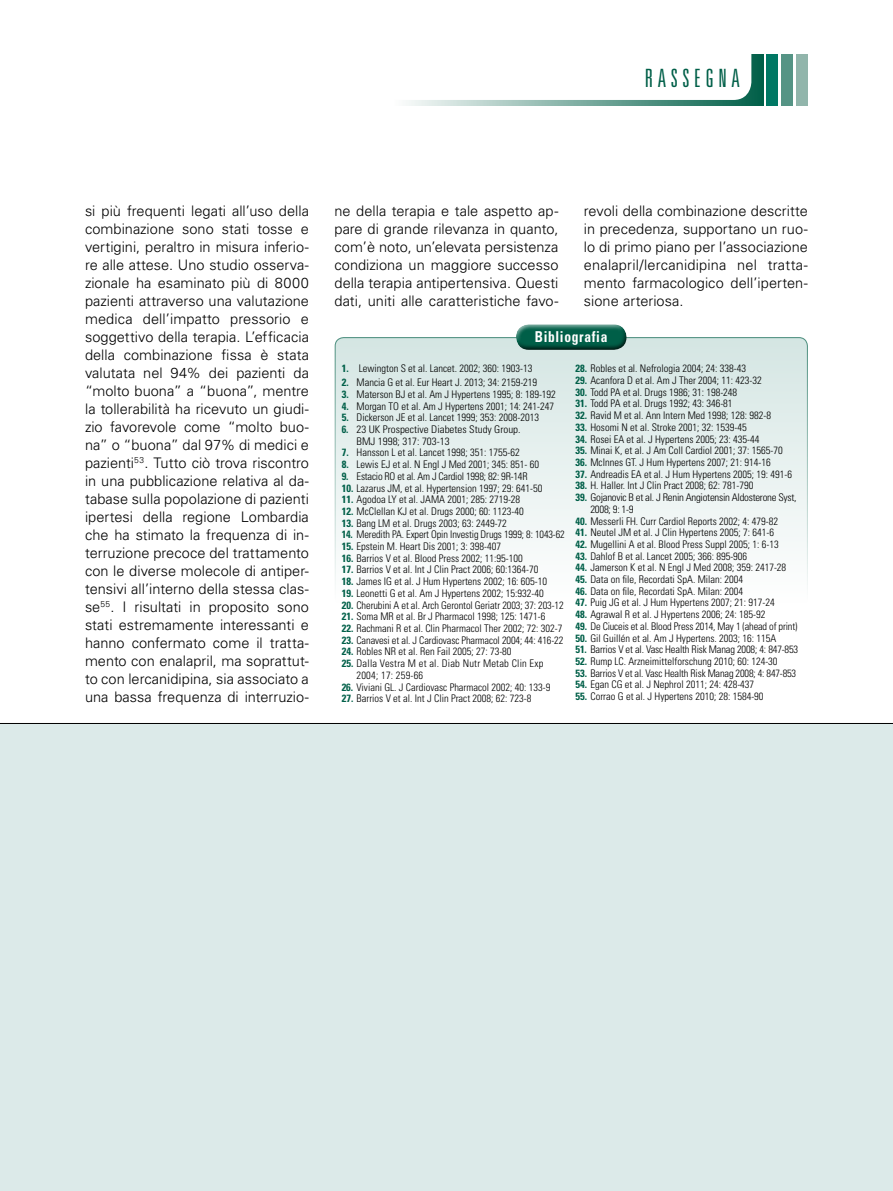
<style>
.page{position:relative;width:893px;height:1191px;background:#fff}
.page>*{position:absolute;margin:0;border:0;box-sizing:border-box;transform-origin:0 0}
.t1{font:300 ultra-condensed 25.2px "Univers";letter-spacing:.185em;color:#005f48}
.t2{font:700 condensed 15px "Univers";letter-spacing:.05em;color:#fff;scale:.9 1}
.t3{font:300 14.55px/18px "Univers";color:#000;text-align:justify}
.t4{font:300 condensed 10.5px "Univers";color:#000}
.t5{font:300 condensed 10.5px/11.7px "Univers";letter-spacing:-.025em;color:#000}
.t6{font:300 condensed 10.5px/11.7px "Univers";color:#000;scale:1.05 1}
.t7{font:300 condensed 10.5px/11.7px "Univers";letter-spacing:.02em;color:#000}
.t8{font:300 condensed 10.5px "Univers";letter-spacing:-.02em;color:#000}
.s1{font-weight:700;color:#005f48}
</style>
<div class="page">
<div style="left:394px;top:54px;width:369px;height:51px;background:linear-gradient(to right,#fcfdfc,#04614a)"></div>
<div style="left:766px;top:54px;width:12px;height:51px;background:#007864"></div>
<div style="left:781px;top:54px;width:12px;height:51px;background:#559485"></div>
<div style="left:796px;top:54px;width:12px;height:51px;background:#91b5ab"></div>
<div style="left:374px;top:0;width:377px;height:100px;background:#fff;border-radius:18px"></div>
<div style="left:0;top:723px;width:893px;height:468px;background:#dceae9"></div>
<hr style="left:0;top:723px;width:893px;height:1px;background:#000">
<div style="left:335px;top:337px;width:472px;height:370px;background:linear-gradient(to bottom,#d7e7e5,#fff);border-radius:9px"></div>
<div style="left:515px;top:324px;width:113px;height:27px;background:#000;opacity:.75"></div>
<h1 class="t1" style="left:645px;top:65px;width:97px">RASSEGNA</h1>
<p class="t3" style="left:85px;top:201px;width:225px">si più frequenti legati all’uso della combinazione sono stati tosse e vertigini, peraltro in misura inferio&shy;re alle attese. Uno studio osserva&shy;zionale ha esaminato più di 8000 pazienti attraverso una valutazione medica dell’impatto pressorio e soggettivo della terapia. L’efficacia della combinazione fissa è stata valutata nel 94% dei pazienti da “molto buona” a “buona”, mentre la tollerabilità ha ricevuto un giudi&shy;zio favorevole come “molto buo&shy;na” o “buona” dal 97% di medici e pazienti<sup>53</sup>. Tutto ciò trova riscontro in una pubblicazione relativa al da&shy;tabase sulla popolazione di pazienti ipertesi della regione Lombardia che ha stimato la frequenza di in&shy;terruzione precoce del trattamento con le diverse molecole di antiper&shy;tensivi all’interno della stessa clas&shy;se<sup>55</sup>. I risultati in proposito sono stati estremamente interessanti e hanno confermato come il tratta&shy;mento con enalapril, ma soprattut&shy;to con lercanidipina, sia associato a una bassa frequenza di interruzio-</p>
<h3 class="t3" style="left:334px;top:201px;width:225px">ne della terapia e tale aspetto ap&shy;pare di grande rilevanza in quanto, com’è noto, un’elevata persistenza condiziona un maggiore successo della terapia antipertensiva. Questi dati, uniti alle caratteristiche favo-</h3>
<h3 class="t3" style="left:584px;top:201px;width:225px">revoli della combinazione descritte in precedenza, supportano un ruo&shy;lo di primo piano per l’associazione enalapril/lercanidipina nel tratta&shy;mento farmacologico dell’iperten&shy;sione arteriosa.</h3>
<h2 class="t2" style="left:535px;top:328px;width:82px">Bibliografia</h2>
<p class="t4" style="left:342px;top:362px;width:192px"><span class="s1">1.</span> Lewington S et al. Lancet. 2002; 360: 1903-13</p>
<p class="t4" style="left:342px;top:376px;width:197px"><span class="s1">2.</span> Mancia G et al. Eur Heart J. 2013; 34: 2159-219</p>
<p class="t4" style="left:342px;top:388px;width:216px"><span class="s1">3.</span> Materson BJ et al. Am J Hypertens 1995; 8: 189-192</p>
<p class="t4" style="left:342px;top:399px;width:214px"><span class="s1">4.</span> Morgan TO et al. Am J Hypertens 2001; 14: 241-247</p>
<p class="t4" style="left:342px;top:411px;width:199px"><span class="s1">5.</span> Dickerson JE et al. Lancet 1999; 353: 2008-2013</p>
<p class="t6" style="left:357px;top:423px;width:158px;text-indent:-15px"><span class="s1">6.</span> 23 UK Prospective Diabetes Study Group.<br>BMJ 1998; 317: 703-13</p>
<p class="t4" style="left:342px;top:446px;width:180px"><span class="s1">7.</span> Hansson L et al. Lancet 1998; 351: 1755-62</p>
<p class="t4" style="left:342px;top:458px;width:199px"><span class="s1">8.</span> Lewis EJ et al. N Engl J Med 2001; 345: 851- 60</p>
<p class="t8" style="left:342px;top:470px;width:187px"><span class="s1">9.</span> Estacio RO et al. Am J Cardiol 1998; 82: 9R-14R</p>
<p class="t4" style="left:342px;top:481px;width:202px"><span class="s1">10.</span> Lazarus JM, et al. Hypertension 1997; 29: 641-50</p>
<p class="t4" style="left:342px;top:493px;width:180px"><span class="s1">11.</span> Agodoa LY et al. JAMA 2001; 285: 2719-28</p>
<p class="t4" style="left:342px;top:505px;width:184px"><span class="s1">12.</span> McClellan KJ et al. Drugs 2000; 60: 1123-40</p>
<p class="t4" style="left:342px;top:516px;width:167px"><span class="s1">13.</span> Bang LM et al. Drugs 2003; 63: 2449-72</p>
<p class="t4" style="left:342px;top:528px;width:225px"><span class="s1">14.</span> Meredith PA. Expert Opin Investig Drugs 1999; 8: 1043-62</p>
<p class="t4" style="left:342px;top:540px;width:161px"><span class="s1">15.</span> Epstein M. Heart Dis 2001; 3: 398-407</p>
<p class="t4" style="left:342px;top:552px;width:183px"><span class="s1">16.</span> Barrios V et al. Blood Press 2002; 11:95-100</p>
<p class="t4" style="left:342px;top:563px;width:198px"><span class="s1">17.</span> Barrios V et al. Int J Clin Pract 2006; 60:1364-70</p>
<p class="t4" style="left:342px;top:575px;width:207px"><span class="s1">18.</span> James IG et al. J Hum Hypertens 2002; 16: 605-10</p>
<p class="t4" style="left:342px;top:587px;width:204px"><span class="s1">19.</span> Leonetti G et al. Am J Hypertens 2002; 15:932-40</p>
<p class="t4" style="left:342px;top:598px;width:224px"><span class="s1">20.</span> Cherubini A et al. Arch Gerontol Geriatr 2003; 37: 203-12</p>
<p class="t4" style="left:342px;top:610px;width:205px"><span class="s1">21.</span> Soma MR et al. Br J Pharmacol 1998; 125: 1471-6</p>
<p class="t4" style="left:342px;top:622px;width:222px"><span class="s1">22.</span> Rachmani R et al. Clin Pharmacol Ther 2002; 72: 302-7</p>
<p class="t4" style="left:342px;top:633px;width:223px"><span class="s1">23.</span> Canavesi et al. J Cardiovasc Pharmacol 2004; 44: 416-22</p>
<p class="t4" style="left:342px;top:645px;width:171px"><span class="s1">24.</span> Robles NR et al. Ren Fail 2005; 27: 73-80</p>
<p class="t7" style="left:357px;top:657px;width:188px;text-indent:-15px"><span class="s1">25.</span> Dalla Vestra M et al. Diab Nutr Metab Clin Exp<br>2004; 17: 259-66</p>
<p class="t4" style="left:342px;top:680px;width:210px"><span class="s1">26.</span> Viviani GL. J Cardiovasc Pharmacol 2002; 40: 133-9</p>
<p class="t4" style="left:342px;top:692px;width:191px"><span class="s1">27.</span> Barrios V et al. Int J Clin Pract 2008; 62: 723-8</p>
<p class="t4" style="left:576px;top:362px;width:172px"><span class="s1">28.</span> Robles et al. Nefrologia 2004; 24: 338-43</p>
<p class="t4" style="left:576px;top:374px;width:188px"><span class="s1">29.</span> Acanfora D et al. Am J Ther 2004; 11: 423-32</p>
<p class="t4" style="left:576px;top:386px;width:163px"><span class="s1">30.</span> Todd PA et al. Drugs 1986; 31: 198-248</p>
<p class="t4" style="left:576px;top:397px;width:159px"><span class="s1">31.</span> Todd PA et al. Drugs 1992; 43: 346-81</p>
<p class="t4" style="left:576px;top:409px;width:197px"><span class="s1">32.</span> Ravid M et al. Ann Intern Med 1998; 128: 982-8</p>
<p class="t4" style="left:576px;top:421px;width:173px"><span class="s1">33.</span> Hosomi N et al. Stroke 2001; 32: 1539-45</p>
<p class="t4" style="left:576px;top:432px;width:185px"><span class="s1">34.</span> Rosei EA et al. J Hypertens 2005; 23: 435-44</p>
<p class="t4" style="left:576px;top:444px;width:209px"><span class="s1">35.</span> Minai K, et al. J Am Coll Cardiol 2001; 37: 1565-70</p>
<p class="t4" style="left:576px;top:456px;width:197px"><span class="s1">36.</span> McInnes GT. J Hum Hypertens 2007; 21: 914-16</p>
<p class="t4" style="left:576px;top:468px;width:218px"><span class="s1">37.</span> Andreadis EA et al. J Hum Hypertens 2005; 19: 491-6</p>
<p class="t4" style="left:576px;top:479px;width:179px"><span class="s1">38.</span> H. Haller. Int J Clin Pract 2008; 62: 781-790</p>
<p class="t5" style="left:590px;top:491px;width:208px;text-indent:-15px"><span class="s1">39.</span> Gojanovic B et al. J Renin Angiotensin Aldosterone Syst,<br>2008; 9: 1-9</p>
<p class="t4" style="left:576px;top:514px;width:204px"><span class="s1">40.</span> Messerli FH. Curr Cardiol Reports 2002; 4: 479-82</p>
<p class="t4" style="left:576px;top:526px;width:200px"><span class="s1">41.</span> Neutel JM et al. J Clin Hypertens 2005; 7: 641-6</p>
<p class="t4" style="left:576px;top:538px;width:205px"><span class="s1">42.</span> Mugellini A et al. Blood Press Suppl 2005; 1: 6-13</p>
<p class="t4" style="left:576px;top:549px;width:173px"><span class="s1">43.</span> Dahlof B et al. Lancet 2005; 366: 895-906</p>
<p class="t4" style="left:576px;top:561px;width:212px"><span class="s1">44.</span> Jamerson K et al. N Engl J Med 2008; 359: 2417-28</p>
<p class="t4" style="left:576px;top:573px;width:169px"><span class="s1">45.</span> Data on file, Recordati SpA. Milan: 2004</p>
<p class="t4" style="left:576px;top:585px;width:169px"><span class="s1">46.</span> Data on file, Recordati SpA. Milan: 2004</p>
<p class="t4" style="left:576px;top:596px;width:201px"><span class="s1">47.</span> Puig JG et al. J Hum Hypertens 2007; 21: 917-24</p>
<p class="t4" style="left:576px;top:608px;width:191px"><span class="s1">48.</span> Agrawal R et al. J Hypertens 2006; 24: 185-92</p>
<p class="t4" style="left:576px;top:620px;width:223px"><span class="s1">49.</span> De Ciuceis et al. Blood Press 2014, May 1 (ahead of print)</p>
<p class="t4" style="left:576px;top:631px;width:202px"><span class="s1">50.</span> Gil Guillén et al. Am J Hypertens. 2003; 16: 115A</p>
<p class="t4" style="left:576px;top:643px;width:224px"><span class="s1">51.</span> Barrios V et al. Vasc Health Risk Manag 2008; 4: 847-853</p>
<p class="t4" style="left:576px;top:655px;width:204px"><span class="s1">52.</span> Rump LC. Arzneimittelforschung 2010; 60: 124-30</p>
<p class="t4" style="left:576px;top:666px;width:222px"><span class="s1">53.</span> Barrios V et al. Vasc Health Risk Manag 2008; 4: 847-853</p>
<p class="t4" style="left:576px;top:678px;width:180px"><span class="s1">54.</span> Egan CG et al. J Nephrol 2011; 24: 428-437</p>
<p class="t4" style="left:576px;top:690px;width:190px"><span class="s1">55.</span> Corrao G et al. J Hypertens 2010; 28: 1584-90</p>
</div>
